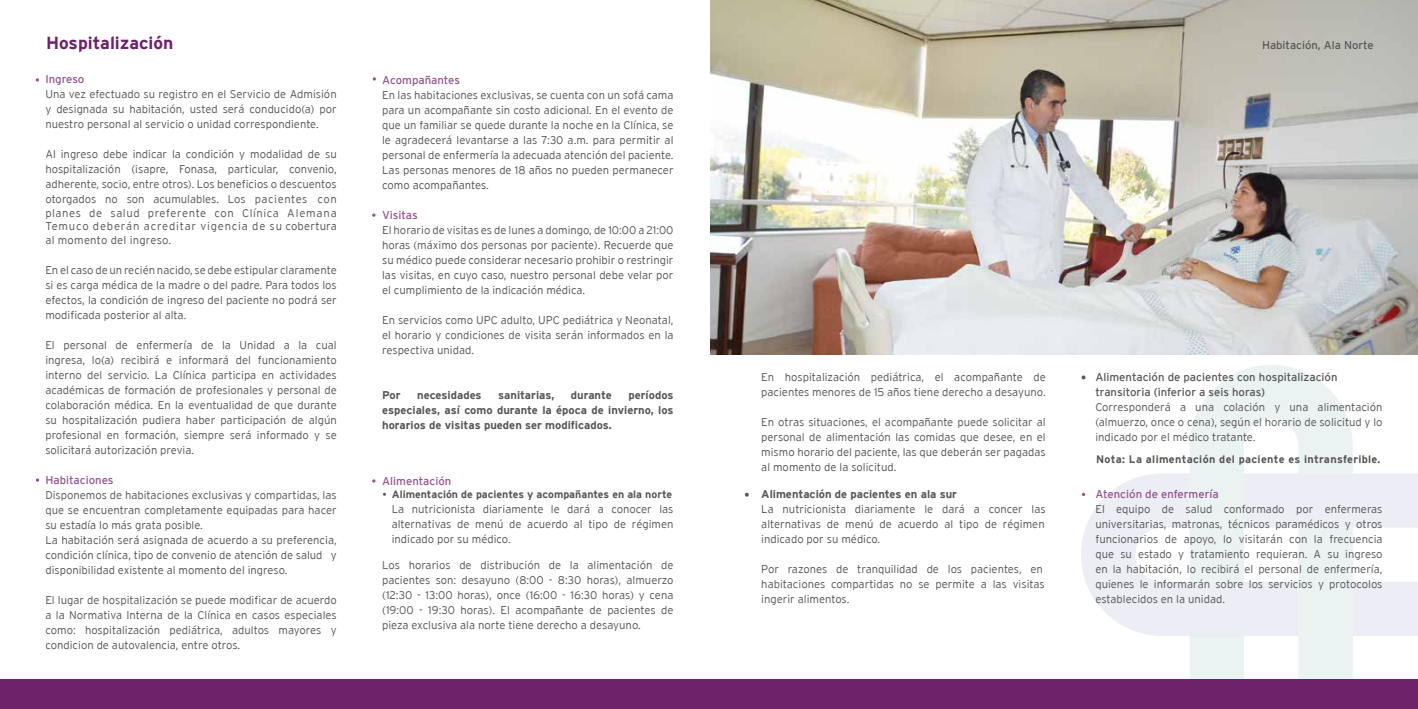
<style>
.page{position:relative;width:1418px;height:709px;background:#fff}
.page>*{position:absolute;margin:0;border:0;box-sizing:border-box;transform-origin:0 0}
.t1{font:700 17.5px "Interstate";color:#6e2269}
.t2{font:11.38px/15px "Interstate";color:#575756}
.t3{font:11.38px "Interstate";color:#92558c}
.t4{font:300 11.25px/15px "Interstate";color:#575756;text-align:justify}
.t5{font:700 11.25px/15px "Interstate";color:#575756;text-align:justify}
.t6{font:11.25px "Interstate";color:#575756}
.t7{font:700 10.88px "Interstate";letter-spacing:.03em;color:#575756}
.t8{font:700 10.62px "Interstate";color:#575756}
</style>
<div class="page">
<svg style="left:1081px;top:473px;width:336px;height:163px;fill:#ecedf5"></svg>
<svg style="left:1189px;top:365px;width:163px;height:314px;fill:#ecf2f5"></svg>
<div style="left:1298px;top:527px;width:54px;height:152px;background:#ebf2f2"></div>
<img style="left:710px;top:0;width:707px;height:354px">
<svg style="left:1081px;top:375px;width:4px;height:4px"></svg>
<svg style="left:1081px;top:493px;width:4px;height:3px"></svg>
<div style="left:708px;top:679px;width:709px;height:30px;background:#6e2269"></div>
<div style="left:0;top:679px;width:709px;height:30px;background:#6e2269"></div>
<svg style="left:373px;top:77px;width:3px;height:4px"></svg>
<svg style="left:36px;top:78px;width:3px;height:4px"></svg>
<svg style="left:36px;top:478px;width:3px;height:4px"></svg>
<h1 class="t1" style="left:46px;top:33px;width:129px">Hospitalización</h1>
<p class="t3" style="left:45px;top:73px;width:41px">Ingreso</p>
<p class="t4" style="left:45px;top:87px;width:293px">Una vez efectuado su registro en el Servicio de Admisión y designada su habitación, usted será conducido(a) por nuestro personal al servicio o unidad correspondiente.</p>
<p class="t4" style="left:45px;top:147px;width:293px">Al ingreso debe indicar la condición y modalidad de su hospitalización (isapre, Fonasa, particular, convenio, adherente, socio, entre otros). Los beneficios o descuentos otorgados no son acumulables. Los pacientes con</p>
<p class="t4" style="left:45px;top:206px;width:293px;line-height:13.5px">planes de salud preferente con Clínica Alemana Temuco deberán acreditar vigencia de su cobertura al momento del ingreso.</p>
<p class="t4" style="left:45px;top:262px;width:293px">En el caso de un recién nacido, se debe estipular claramente si es carga médica de la madre o del padre. Para todos los efectos, la condición de ingreso del paciente no podrá ser modificada posterior al alta.</p>
<p class="t4" style="left:45px;top:337px;width:293px">El personal de enfermería de la Unidad a la cual ingresa, lo(a) recibirá e informará del funcionamiento interno del servicio. La Clínica participa en actividades académicas de formación de profesionales y personal de colaboración médica. En la eventualidad de que durante su hospitalización pudiera haber participación de algún profesional en formación, siempre será informado y se solicitará autorización previa.</p>
<p class="t3" style="left:45px;top:473px;width:70px">Habitaciones</p>
<p class="t4" style="left:45px;top:487px;width:293px;text-align:left">Disponemos de habitaciones exclusivas y compartidas, las que se encuentran completamente equipadas para hacer su estadía lo más grata posible.<br>La habitación será asignada de acuerdo a su preferencia, condición clínica, tipo de convenio de atención de salud y disponibilidad existente al momento del ingreso.</p>
<p class="t4" style="left:45px;top:592px;width:293px">El lugar de hospitalización se puede modificar de acuerdo a la Normativa Interna de la Clínica en casos especiales como: hospitalización pediátrica, adultos mayores y condicion de autovalencia, entre otros.</p>
<p class="t3" style="left:382px;top:74px;width:79px">Acompañantes</p>
<p class="t4" style="left:382px;top:87px;width:293px">En las habitaciones exclusivas, se cuenta con un sofá cama para un acompañante sin costo adicional. En el evento de que un familiar se quede durante la noche en la Clínica, se le agradecerá levantarse a las 7:30 a.m. para permitir al personal de enfermería la adecuada atención del paciente.<br>Las personas menores de 18 años no pueden permanecer como acompañantes.</p>
<p class="t3" style="left:382px;top:209px;width:37px">Visitas</p>
<p class="t4" style="left:382px;top:222px;width:293px">El horario de visitas es de lunes a domingo, de 10:00 a 21:00 horas (máximo dos personas por paciente). Recuerde que su médico puede considerar necesario prohibir o restringir las visitas, en cuyo caso, nuestro personal debe velar por el cumplimiento de la indicación médica.</p>
<p class="t4" style="left:382px;top:312px;width:293px">En servicios como UPC adulto, UPC pediátrica y Neonatal, el horario y condiciones de visita serán informados en la respectiva unidad.</p>
<p class="t5" style="left:382px;top:387px;width:20px">Por</p>
<p class="t5" style="left:417px;top:387px;width:66px">necesidades</p>
<p class="t5" style="left:498px;top:387px;width:58px">sanitarias,</p>
<p class="t5" style="left:571px;top:387px;width:42px">durante</p>
<p class="t5" style="left:382px;top:387px;width:293px;text-indent:246px">períodos especiales, así como durante la época de invierno, los horarios de visitas pueden ser modificados.</p>
<p class="t3" style="left:382px;top:474px;width:71px">Alimentación</p>
<p class="t8" style="left:392px;top:488px;width:282px">Alimentación de pacientes y acompañantes en ala norte</p>
<p class="t4" style="left:392px;top:501px;width:283px">La nutricionista diariamente le dará a conocer las alternativas de menú de acuerdo al tipo de régimen indicado por su médico.</p>
<p class="t4" style="left:382px;top:557px;width:293px">Los horarios de distribución de la alimentación de pacientes son: desayuno (8:00 - 8:30 horas), almuerzo (12:30 - 13:00 horas), once (16:00 - 16:30 horas) y cena (19:00 - 19:30 horas). El acompañante de pacientes de pieza exclusiva ala norte tiene derecho a desayuno.</p>
<p class="t6" style="left:1261px;top:39px;width:113px">Habitación, Ala Norte</p>
<p class="t4" style="left:761px;top:369px;width:286px">En hospitalización pediátrica, el acompañante de pacientes menores de 15 años tiene derecho a desayuno.</p>
<p class="t4" style="left:761px;top:414px;width:286px">En otras situaciones, el acompañante puede solicitar al personal de alimentación las comidas que desee, en el mismo horario del paciente, las que deberán ser pagadas al momento de la solicitud.</p>
<p class="t5" style="left:761px;top:487px;width:197px">Alimentación de pacientes en ala sur</p>
<p class="t4" style="left:761px;top:501px;width:286px">La nutricionista diariamente le dará a concer las alternativas de menú de acuerdo al tipo de régimen indicado por su médico.</p>
<p class="t4" style="left:761px;top:561px;width:285px;text-align:left">Por razones de tranquilidad de los pacientes, en habitaciones compartidas no se permite a las visitas ingerir alimentos.</p>
<p class="t2" style="left:1095px;top:369px;width:244px">Alimentación de pacientes con hospitalización transitoria (inferior a seis horas)</p>
<p class="t4" style="left:1095px;top:399px;width:289px">Corresponderá a una colación y una alimentación (almuerzo, once o cena), según el horario de solicitud y lo indicado por el médico tratante.</p>
<p class="t7" style="left:1096px;top:452px;width:286px">Nota: La alimentación del paciente es intransferible.</p>
<p class="t3" style="left:1095px;top:487px;width:125px">Atención de enfermería</p>
<p class="t4" style="left:1095px;top:501px;width:289px">El equipo de salud conformado por enfermeras universitarias, matronas, técnicos paramédicos y otros funcionarios de apoyo, lo visitarán con la frecuencia que su estado y tratamiento requieran. A su ingreso en la habitación, lo recibirá el personal de enfermería, quienes le informarán sobre los servicios y protocolos establecidos en la unidad.</p>
</div>
